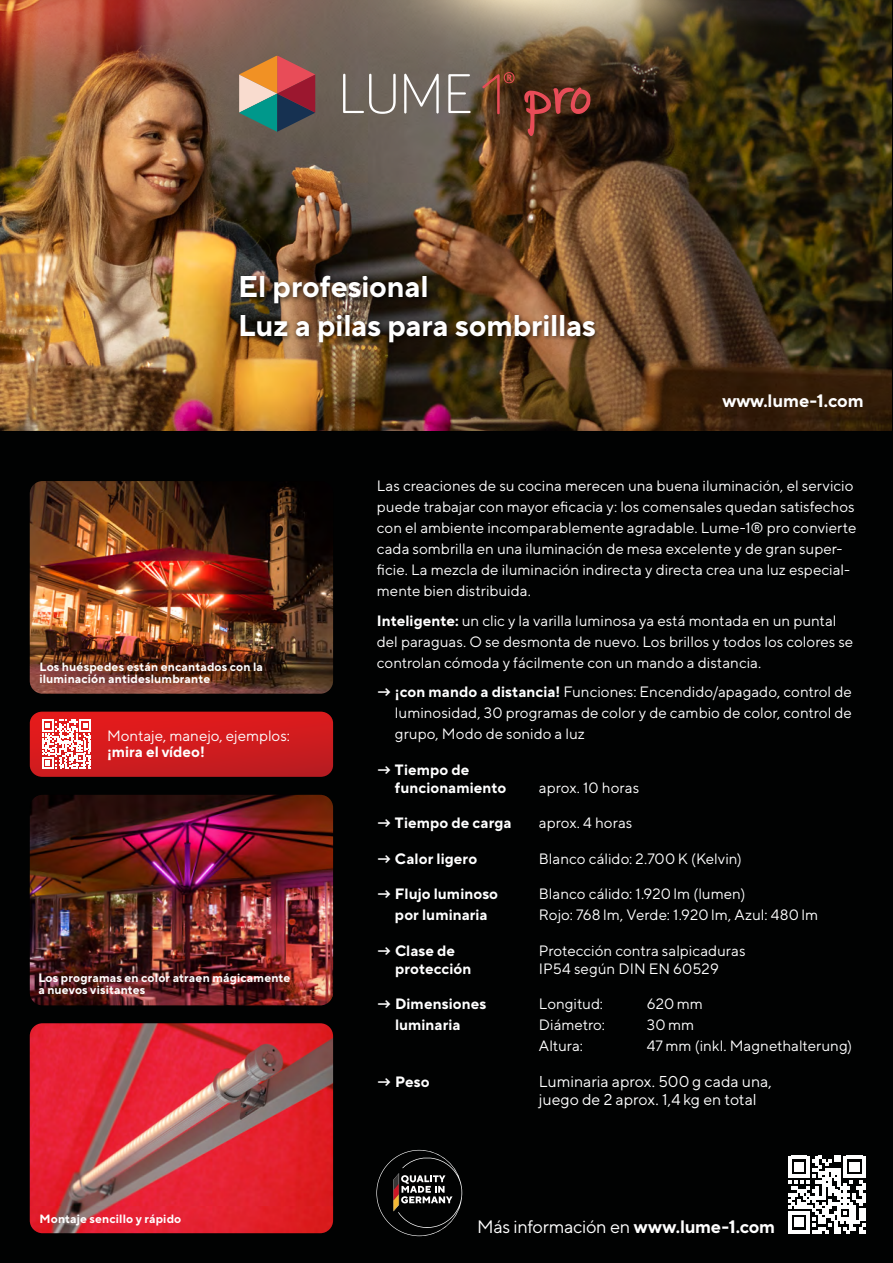
<style>
.page{position:relative;width:893px;height:1263px;background:#010202}
.page>*{position:absolute;margin:0;border:0;box-sizing:border-box;transform-origin:0 0}
.t1{font:700 30px/38.4px "TT Norms Pro";letter-spacing:-.005em;color:#fff}
.t2{font:18px "TT Norms Pro";letter-spacing:-.015em;color:#fff}
.t3{font:700 18px "TT Norms Pro";color:#fff}
.t4{font:15.75px/18px "TT Norms Pro";color:#fff}
.t5{font:15px/21px "TT Norms Pro";letter-spacing:.005em;color:#fff}
.t6{font:700 15px/18px "TT Norms Pro";letter-spacing:.005em;color:#fff}
.t7{font:700 12px/12px "TT Norms Pro";letter-spacing:.015em;color:#fff}
.s1{font-weight:700}
</style>
<div class="page">
<img style="left:0;top:0;width:132px;height:423px">
<img style="left:132px;top:0;width:760px;height:431px">
<svg style="left:788px;top:1156px;width:77px;height:77px"></svg>
<svg style="left:376px;top:1150px;width:86px;height:86px"></svg>
<img style="left:30px;top:481px;width:303px;height:213px">
<img style="left:30px;top:795px;width:303px;height:210px">
<img style="left:30px;top:1023px;width:303px;height:210px">
<svg style="left:30px;top:712px;width:303px;height:65px;background:#d32b2d"></svg>
<div style="left:238px;top:273px;width:363px;height:75px;background:#000;opacity:.64"></div>
<svg style="left:482px;top:72px;width:33px;height:42px"></svg>
<svg style="left:343px;top:74px;width:53px;height:40px;background:#857d75"></svg>
<svg style="left:404px;top:74px;width:35px;height:40px"></svg>
<svg style="left:448px;top:74px;width:23px;height:39px"></svg>
<svg style="left:239px;top:56px;width:76px;height:76px;background:#8b6a5f"></svg>
<svg style="left:524px;top:87px;width:67px;height:49px;background:#682e23"></svg>
<svg style="left:343px;top:127px;width:157px;height:10px;background:#645748"></svg>
<h1 class="t1" style="left:238px;top:266px;width:359px">El profesional<br>Luz a pilas para sombrillas</h1>
<p class="t3" style="left:722px;top:389px;width:143px">www.lume-1.com</p>
<p class="t7" style="left:39px;top:660px;width:225px">Los huéspedes están encantados con la iluminación antideslumbrante</p>
<p class="t5" style="left:107px;top:725px;width:184px">Montaje, manejo, ejemplos:</p>
<p class="t6" style="left:107px;top:743px;width:99px">¡mira el vídeo!</p>
<p class="t7" style="left:38px;top:971px;width:254px">Los programas en color atraen mágicamente a nuevos visitantes</p>
<p class="t7" style="left:39px;top:1212px;width:143px">Montaje sencillo y rápido</p>
<p class="t5" style="left:377px;top:475px;width:481px">Las creaciones de su cocina merecen una buena iluminación, el servicio puede trabajar con mayor eficacia y: los comensales quedan satisfechos con el ambiente incomparablemente agradable. Lume-1® pro convierte cada sombrilla en una iluminación de mesa excelente y de gran super&shy;ficie. La mezcla de iluminación indirecta y directa crea una luz especial&shy;mente bien distribuida.</p>
<p class="t5" style="left:377px;top:609px;width:478px"><span class="s1">Inteligente:</span> un clic y la varilla luminosa ya está montada en un puntal del paraguas. O se desmonta de nuevo. Los brillos y todos los colores se controlan cómoda y fácilmente con un mando a distancia.</p>
<p class="t5" style="left:395px;top:681px;width:458px;text-align:justify;text-indent:-18px"><span class="s1">→ ¡con mando a distancia!</span> Funciones: Encendido/apagado, control de luminosidad, 30 programas de color y de cambio de color, control de grupo, Modo de sonido a luz</p>
<p class="t6" style="left:395px;top:760px;width:113px;text-indent:-18px">→ Tiempo de funcionamiento</p>
<p class="t5" style="left:539px;top:776px;width:102px">aprox. 10 horas</p>
<p class="t6" style="left:377px;top:813px;width:136px">→ Tiempo de carga</p>
<p class="t5" style="left:539px;top:812px;width:95px">aprox. 4 horas</p>
<p class="t6" style="left:377px;top:849px;width:102px">→ Calor ligero</p>
<p class="t5" style="left:539px;top:847px;width:205px">Blanco cálido: 2.700 K (Kelvin)</p>
<p class="t6" style="left:377px;top:884px;width:123px">→ Flujo luminoso</p>
<p class="t5" style="left:539px;top:883px;width:208px">Blanco cálido: 1.920 lm (lumen)</p>
<p class="t6" style="left:395px;top:905px;width:94px">por luminaria</p>
<p class="t5" style="left:539px;top:904px;width:281px">Rojo: 768 lm, Verde: 1.920 lm, Azul: 480 lm</p>
<p class="t6" style="left:377px;top:941px;width:80px">→ Clase de</p>
<p class="t5" style="left:539px;top:939px;width:208px">Protección contra salpicaduras</p>
<p class="t6" style="left:395px;top:959px;width:78px">protección</p>
<p class="t5" style="left:539px;top:957px;width:181px">IP54 según DIN EN 60529</p>
<p class="t6" style="left:377px;top:994px;width:111px">→ Dimensiones</p>
<p class="t5" style="left:539px;top:993px;width:66px">Longitud:</p>
<p class="t5" style="left:647px;top:993px;width:57px">620 mm</p>
<p class="t6" style="left:395px;top:1015px;width:67px">luminaria</p>
<p class="t5" style="left:539px;top:1014px;width:68px">Diámetro:</p>
<p class="t5" style="left:647px;top:1014px;width:49px">30 mm</p>
<p class="t5" style="left:539px;top:1035px;width:46px">Altura:</p>
<p class="t5" style="left:647px;top:1035px;width:207px">47 mm (inkl. Magnethalterung)</p>
<p class="t6" style="left:377px;top:1072px;width:54px">→ Peso</p>
<p class="t4" style="left:539px;top:1071px;width:235px">Luminaria aprox. 500 g cada una, juego de 2 aprox. 1,4 kg en total</p>
<p class="t2" style="left:477px;top:1215px;width:300px">Más información en <span class="s1">www.lume-1.com</span></p>
</div>
